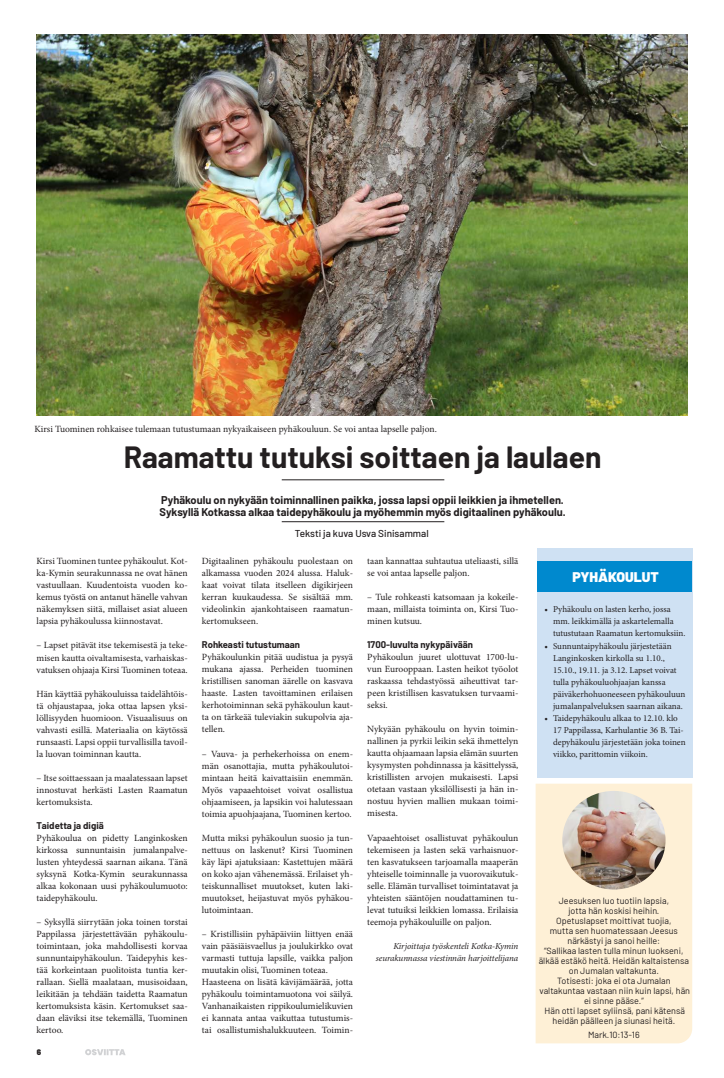
<style>
.page{position:relative;width:724px;height:1078px;background:#fff}
.page>*{position:absolute;margin:0;border:0;box-sizing:border-box;transform-origin:0 0}
.t1{font:700 30px "Barlow";color:#231f20}
.t2{font:900 14px "Barlow";color:#fff}
.t3{font:700 11px "Barlow";color:#231f20}
.t4{font:500 10px "Barlow";color:#231f20}
.t5{font:9.5px/12px "Minion Pro";color:#231f20;text-align:justify}
.t6{font:700 9.5px "Barlow";color:#231f20}
.t7{font:9px/12px "Minion Pro";color:#231f20}
.t8{font:9px/10px "Barlow";color:#231f20;text-align:center}
.t9{font:italic 9px "Minion Pro";letter-spacing:-.01em;color:#231f20}
.t10{font:900 8px "Barlow";color:#231f20}
</style>
<div class="page">
<svg style="left:85px;top:1049px;width:40px;height:5px"></svg>
<img style="left:37px;top:34px;width:650px;height:381px">
<hr style="left:282px;top:521px;width:162px;height:1px;background:#231f20">
<hr style="left:282px;top:479px;width:162px;height:1px;background:#231f20">
<div style="left:536px;top:548px;width:156px;height:229px;background:#cfe1f3"></div>
<div style="left:537px;top:561px;width:154px;height:31px;background:#0089ce"></div>
<div style="left:535px;top:783px;width:157px;height:260px;background:#fef0d6"></div>
<img style="left:562px;top:790px;width:103px;height:99px">
<p class="t5" style="left:35px;top:423px;width:403px">Kirsi Tuominen rohkaisee tulemaan tutustumaan nykyaikaiseen pyhäkouluun. Se voi antaa lapselle paljon.</p>
<p class="t1" style="left:124px;top:435px;width:479px">Raamattu tutuksi soittaen ja laulaen</p>
<p class="t3" style="left:161px;top:492px;width:404px">Pyhäkoulu on nykyään toiminnallinen paikka, jossa lapsi oppii leikkien ja ihmetellen.</p>
<p class="t3" style="left:159px;top:504px;width:407px">Syksyllä Kotkassa alkaa taidepyhäkoulu ja myöhemmin myös digitaalinen pyhäkoulu.</p>
<p class="t5" style="left:37px;top:555px;width:153px">Kirsi Tuominen tuntee pyhäkoulut. Kot&shy;ka-Kymin seurakunnassa ne ovat hänen vastuullaan. Kuudentoista vuoden ko&shy;kemus työstä on antanut hänelle vahvan näkemyksen siitä, millaiset asiat alueen lapsia pyhäkoulussa kiinnostavat.</p>
<p class="t5" style="left:37px;top:639px;width:153px">– Lapset pitävät itse tekemisestä ja teke&shy;misen kautta oivaltamisesta, varhaiskas&shy;vatuksen ohjaaja Kirsi Tuominen toteaa.</p>
<p class="t5" style="left:37px;top:687px;width:153px">Hän käyttää pyhäkouluissa taidelähtöis&shy;tä ohjaustapaa, joka ottaa lapsen yksi&shy;löllisyyden huomioon. Visuaalisuus on vahvasti esillä. Materiaalia on käytössä runsaasti. Lapsi oppii turvallisilla tavoil&shy;la luovan toiminnan kautta.</p>
<p class="t5" style="left:37px;top:771px;width:153px">– Itse soittaessaan ja maalatessaan lapset innostuvat herkästi Lasten Raamatun kertomuksista.</p>
<p class="t6" style="left:37px;top:818px;width:69px">Taidetta ja digiä</p>
<p class="t5" style="left:37px;top:831px;width:153px">Pyhäkoulua on pidetty Langinkosken kirkossa sunnuntaisin jumalanpalve&shy;lusten yhteydessä saarnan aikana. Tänä syksynä Kotka-Kymin seurakunnassa alkaa kokonaan uusi pyhäkoulumuoto: taidepyhäkoulu.</p>
<p class="t5" style="left:37px;top:915px;width:153px">– Syksyllä siirrytään joka toinen torstai Pappilassa järjestettävään pyhäkoulu&shy;toimintaan, joka mahdollisesti korvaa sunnuntaipyhäkoulun. Taidepyhis kes&shy;tää korkeintaan puolitoista tuntia ker&shy;rallaan. Siellä maalataan, musisoidaan, leikitään ja tehdään taidetta Raamatun kertomuksista käsin. Kertomukset saa&shy;daan eläviksi itse tekemällä, Tuominen kertoo.</p>
<p class="t10" style="left:37px;top:1045px;width:6px">6</p>
<p class="t4" style="left:294px;top:526px;width:135px">Teksti ja kuva Usva Sinisammal</p>
<p class="t5" style="left:202px;top:555px;width:153px">Digitaalinen pyhäkoulu puolestaan on alkamassa vuoden 2024 alussa. Haluk&shy;kaat voivat tilata itselleen digikirjeen kerran kuukaudessa. Se sisältää mm. videolinkin ajankohtaiseen raamatun&shy;kertomukseen.</p>
<p class="t6" style="left:202px;top:637px;width:100px">Rohkeasti tutustumaan</p>
<p class="t5" style="left:202px;top:651px;width:153px">Pyhäkoulunkin pitää uudistua ja pysyä mukana ajassa. Perheiden tuominen kristillisen sanoman äärelle on kasvava haaste. Lasten tavoittaminen erilaisen kerhotoiminnan sekä pyhäkoulun kaut&shy;ta on tärkeää tuleviakin sukupolvia aja&shy;tellen.</p>
<p class="t5" style="left:202px;top:747px;width:153px">– Vauva- ja perhekerhoissa on enem&shy;män osanottajia, mutta pyhäkoulutoi&shy;mintaan heitä kaivattaisiin enemmän.<br>Myös vapaaehtoiset voivat osallistua ohjaamiseen, ja lapsikin voi halutessaan toimia apuohjaajana, Tuominen kertoo.</p>
<p class="t5" style="left:202px;top:831px;width:153px">Mutta miksi pyhäkoulun suosio ja tun&shy;nettuus on laskenut? Kirsi Tuominen käy läpi ajatuksiaan: Kastettujen määrä on koko ajan vähenemässä. Erilaiset yh&shy;teiskunnalliset muutokset, kuten laki&shy;muutokset, heijastuvat myös pyhäkou&shy;lutoimintaan.</p>
<p class="t5" style="left:202px;top:927px;width:153px">– Kristillisiin pyhäpäiviin liittyen enää vain pääsiäisvaellus ja joulukirkko ovat varmasti tuttuja lapsille, vaikka paljon muutakin olisi, Tuominen toteaa.</p>
<p class="t5" style="left:202px;top:975px;width:153px">Haasteena on lisätä kävijämäärää, jotta pyhäkoulu toimintamuotona voi säilyä.<br>Vanhanaikaisten rippikoulumielikuvien ei kannata antaa vaikuttaa tutustumis&shy;tai osallistumishalukkuuteen. Toimin-</p>
<p class="t5" style="left:367px;top:555px;width:153px">taan kannattaa suhtautua uteliaasti, sillä se voi antaa lapselle paljon.</p>
<p class="t5" style="left:367px;top:591px;width:153px">– Tule rohkeasti katsomaan ja kokeile&shy;maan, millaista toiminta on, Kirsi Tuo&shy;minen kutsuu.</p>
<p class="t6" style="left:367px;top:637px;width:107px">1700-luvulta nykypäivään</p>
<p class="t5" style="left:367px;top:651px;width:153px">Pyhäkoulun juuret ulottuvat 1700-lu&shy;vun Eurooppaan. Lasten heikot työolot raskaassa tehdastyössä aiheuttivat tar&shy;peen kristillisen kasvatuksen turvaami&shy;seksi.</p>
<p class="t5" style="left:367px;top:723px;width:153px">Nykyään pyhäkoulu on hyvin toimin&shy;nallinen ja pyrkii leikin sekä ihmettelyn kautta ohjaamaan lapsia elämän suurten kysymysten pohdinnassa ja käsittelyssä, kristillisten arvojen mukaisesti. Lapsi otetaan vastaan yksilöllisesti ja hän in&shy;nostuu hyvien mallien mukaan toimi&shy;misesta.</p>
<p class="t5" style="left:367px;top:831px;width:153px">Vapaaehtoiset osallistuvat pyhäkoulun tekemiseen ja lasten sekä varhaisnuor&shy;ten kasvatukseen tarjoamalla maaperän yhteiselle toiminnalle ja vuorovaikutuk&shy;selle. Elämän turvalliset toimintatavat ja yhteisten sääntöjen noudattaminen tu&shy;levat tutuiksi leikkien lomassa. Erilaisia teemoja pyhäkouluille on paljon.</p>
<p class="t9" style="left:393px;top:939px;width:126px">Kirjoittaja työskenteli Kotka-Kymin</p>
<p class="t9" style="left:375px;top:951px;width:144px">seurakunnassa viestinnän harjoittelijana</p>
<p class="t2" style="left:572px;top:566px;width:88px">PYHÄKOULUT</p>
<p class="t7" style="left:553px;top:603px;width:134px;text-indent:-9px">• Pyhäkoulu on lasten kerho, jossa mm. leikkimällä ja askartelemalla tutustutaan Raamatun kertomuksiin.</p>
<p class="t7" style="left:553px;top:639px;width:134px;text-indent:-9px">• Sunnuntaipyhäkoulu järjestetään Langinkosken kirkolla su 1.10., 15.10., 19.11. ja 3.12. Lapset voivat tulla pyhäkouluohjaajan kanssa päiväkerhohuoneeseen pyhäkouluun jumalanpalveluksen saarnan aikana.</p>
<p class="t7" style="left:553px;top:711px;width:134px;text-indent:-9px">• Taidepyhäkoulu alkaa to 12.10. klo 17 Pappilassa, Karhulantie 36 B. Tai&shy;depyhäkoulu järjestetään joka toinen viikko, parittomin viikoin.</p>
<p class="t8" style="left:558px;top:895px;width:112px">Jeesuksen luo tuotiin lapsia,</p>
<p class="t8" style="left:568px;top:905px;width:93px">jotta hän koskisi heihin.</p>
<p class="t8" style="left:556px;top:915px;width:117px">Opetuslapset moittivat tuojia,</p>
<p class="t8" style="left:549px;top:925px;width:129px">mutta sen huomatessaan Jeesus närkästyi ja sanoi heille:</p>
<p class="t8" style="left:538px;top:945px;width:152px">“Sallikaa lasten tulla minun luokseni, älkää estäkö heitä. Heidän kaltaistensa on Jumalan valtakunta.</p>
<p class="t8" style="left:557px;top:975px;width:115px">Totisesti: joka ei ota Jumalan</p>
<p class="t8" style="left:539px;top:985px;width:152px">valtakuntaa vastaan niin kuin lapsi, hän ei sinne pääse.”</p>
<p class="t8" style="left:544px;top:1005px;width:142px">Hän otti lapset syliinsä, pani kätensä heidän päälleen ja siunasi heitä.</p>
<p class="t8" style="left:588px;top:1029px;width:53px">Mark.10:13-16</p>
</div>
